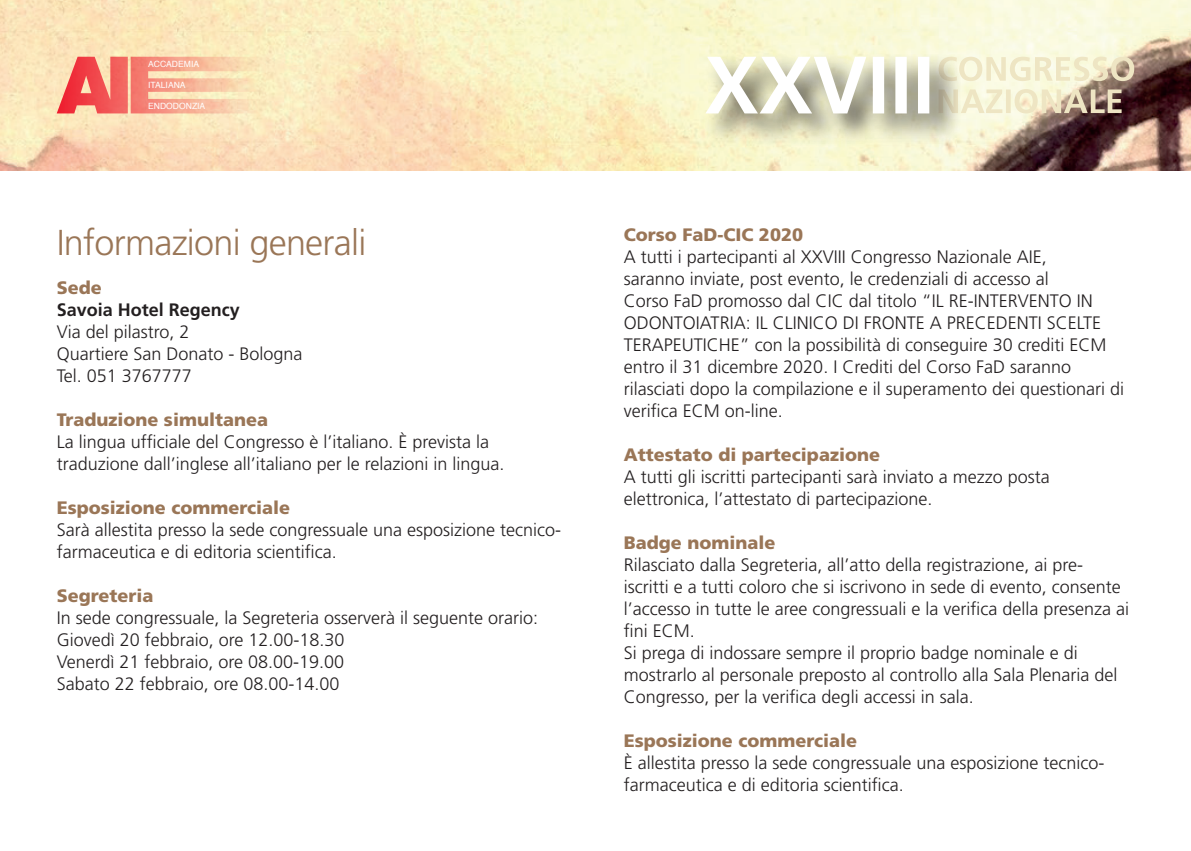
<style>
.page{position:relative;width:1191px;height:851px;background:#fff}
.page>*{position:absolute;margin:0;border:0;box-sizing:border-box;transform-origin:0 0}
.t1{font:300 36px "Frutiger";letter-spacing:-.02em;color:#9a7657}
.t2{font:300 18px/22px "Frutiger";color:#231f20}
.t3{font:900 18px "Frutiger";color:#9a7657}
.t4{font:700 18px "Frutiger";color:#231f20}
.t5{font:8.6px "Helvetica";color:#fff}
</style>
<div class="page">
<img style="left:0;top:0;width:1191px;height:170px">
<svg style="left:57px;top:57px;width:233px;height:56px;background:#f6ae93"></svg>
<svg style="left:962px;top:89px;width:159px;height:24px;background:#dad0b5"></svg>
<svg style="left:962px;top:57px;width:172px;height:24px;background:#ede7ca"></svg>
<div style="left:703px;top:52px;width:259px;height:95px;background:#231f20;opacity:.75"></div>
<svg style="left:705px;top:57px;width:224px;height:56px"></svg>
<p class="t5" style="left:148px;top:58px;width:52px">ACCADEMIA</p>
<p class="t5" style="left:148px;top:79px;width:39px">ITALIANA</p>
<p class="t5" style="left:148px;top:100px;width:59px">ENDODONZIA</p>
<h1 class="t1" style="left:57px;top:222px;width:311px">Informazioni generali</h1>
<p class="t3" style="left:57px;top:277px;width:47px">Sede</p>
<p class="t4" style="left:57px;top:299px;width:185px">Savoia Hotel Regency</p>
<p class="t2" style="left:57px;top:321px;width:247px">Via del pilastro, 2<br>Quartiere San Donato - Bologna<br>Tel. 051 3767777</p>
<p class="t3" style="left:57px;top:409px;width:213px">Traduzione simultanea</p>
<p class="t2" style="left:57px;top:431px;width:449px">La lingua ufficiale del Congresso è l’italiano. È prevista la traduzione dall’inglese all’italiano per le relazioni in lingua.</p>
<p class="t3" style="left:57px;top:497px;width:235px">Esposizione commerciale</p>
<p class="t2" style="left:57px;top:519px;width:506px">Sarà allestita presso la sede congressuale una esposizione tecnico&shy;farmaceutica e di editoria scientifica.</p>
<p class="t3" style="left:57px;top:585px;width:98px">Segreteria</p>
<p class="t2" style="left:57px;top:607px;width:483px">In sede congressuale, la Segreteria osserverà il seguente orario:<br>Giovedì 20 febbraio, ore 12.00-18.30<br>Venerdì 21 febbraio, ore 08.00-19.00<br>Sabato 22 febbraio, ore 08.00-14.00</p>
<p class="t3" style="left:624px;top:224px;width:181px">Corso FaD-CIC 2020</p>
<p class="t2" style="left:624px;top:245px;width:502px">A tutti i partecipanti al XXVIII Congresso Nazionale AIE,<br>saranno inviate, post evento, le credenziali di accesso al<br>Corso FaD promosso dal CIC dal titolo “IL RE-INTERVENTO IN ODONTOIATRIA: IL CLINICO DI FRONTE A PRECEDENTI SCELTE TERAPEUTICHE” con la possibilità di conseguire 30 crediti ECM entro il 31 dicembre 2020. I Crediti del Corso FaD saranno rilasciati dopo la compilazione e il superamento dei questionari di verifica ECM on-line.</p>
<p class="t3" style="left:624px;top:443px;width:258px">Attestato di partecipazione</p>
<p class="t2" style="left:624px;top:465px;width:427px">A tutti gli iscritti partecipanti sarà inviato a mezzo posta elettronica, l’attestato di partecipazione.</p>
<p class="t3" style="left:624px;top:531px;width:153px">Badge nominale</p>
<p class="t2" style="left:624px;top:553px;width:507px">Rilasciato dalla Segreteria, all’atto della registrazione, ai pre&shy;iscritti e a tutti coloro che si iscrivono in sede di evento, consente l’accesso in tutte le aree congressuali e la verifica della presenza ai fini ECM.<br>Si prega di indossare sempre il proprio badge nominale e di mostrarlo al personale preposto al controllo alla Sala Plenaria del Congresso, per la verifica degli accessi in sala.</p>
<p class="t3" style="left:624px;top:729px;width:235px">Esposizione commerciale</p>
<p class="t2" style="left:624px;top:751px;width:482px">È allestita presso la sede congressuale una esposizione tecnico&shy;farmaceutica e di editoria scientifica.</p>
</div>
